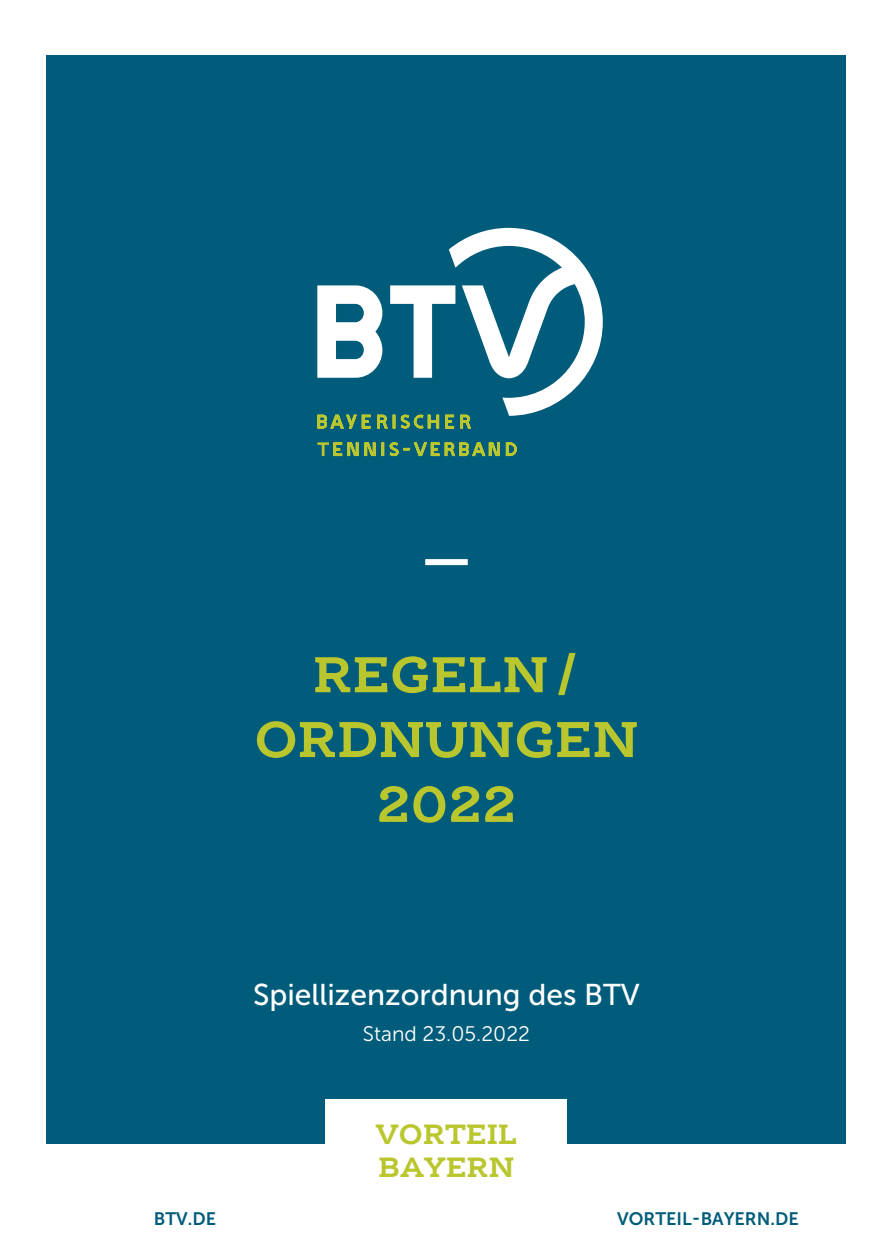
<style>
.page{position:relative;width:893px;height:1259px;background:#fff}
.page>*{position:absolute;margin:0;border:0;box-sizing:border-box;transform-origin:0 0}
.t1{font:700 54px/64.8px "Ernestine Pro";letter-spacing:.005em;color:#b9c62d;text-align:center}
.t2{font:30px "Museo Sans 500";color:#fff}
.t3{font:700 30px/33px "Ernestine Pro";letter-spacing:.005em;color:#b9c62d}
.t4{font:21px "Museo Sans 300";color:#fff}
.t5{font:18px "Museo Sans 700";color:#005c7a}
</style>
<div class="page">
<div style="left:47px;top:55px;width:799px;height:1089px;background:#005c7a"></div>
<div style="left:326px;top:1099px;width:241px;height:96px;background:#fff"></div>
<svg style="left:317px;top:416px;width:200px;height:40px"></svg>
<svg style="left:317px;top:228px;width:286px;height:188px"></svg>
<div style="left:425px;top:559px;width:43px;height:6px;background:#fff"></div>
<h1 class="t1" style="left:255px;top:640px;width:385px">REGELN/<br>ORDNUNGEN<br>2022</h1>
<p class="t2" style="left:253px;top:978px;width:388px">Spiellizenzordnung des BTV</p>
<p class="t4" style="left:363px;top:1022px;width:169px">Stand 23.05.2022</p>
<p class="t3" style="left:376px;top:1116px;width:143px">VORTEIL<br>BAYERN</p>
<p class="t5" style="left:154px;top:1209px;width:64px">BTV.DE</p>
<p class="t5" style="left:617px;top:1209px;width:183px">VORTEIL-BAYERN.DE</p>
</div>
